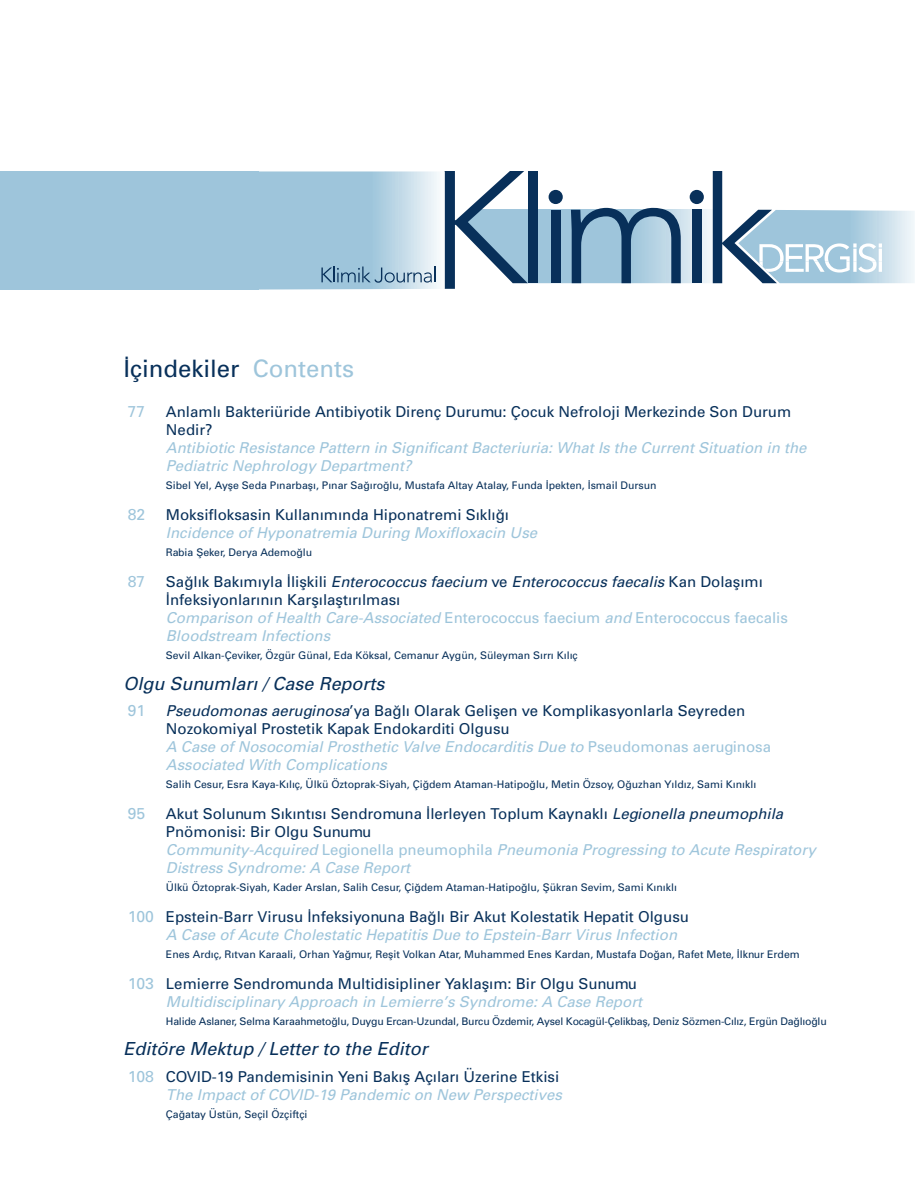
<style>
.page{position:relative;width:915px;height:1191px;background:#fff}
.page>*{position:absolute;margin:0;border:0;box-sizing:border-box;transform-origin:0 0}
.t1{font:24px "Univers Tr";color:#08305a}
.t2{font:18px "Univers Italic Tr";color:#08305a}
.t3{font:15.75px "Univers Tr";color:#9ec5db}
.t4{font:15px/18px "Univers Tr";color:#08305a}
.t5{font:15px/18px "Univers Italic Tr";color:#9ec5db}
.t6{font:10.5px "Univers Tr";color:#08305a}
.t7{font:10.5px "Univers Tr";letter-spacing:-.02em;color:#08305a}
.s1{color:#9ec5db}
.s2{font-family:"Univers Italic Tr"}
.s3{font-family:"Univers Tr"}
.s4{font-size:15.75px;color:#9ec5db}
</style>
<div class="page">
<svg style="left:258px;top:171px;width:656px;height:118px"></svg>
<div style="left:0;top:171px;width:258px;height:118px;background:#9ec5db"></div>
<p class="t1" style="left:123px;top:354px;width:232px">İçindekiler <span class="s1">Contents</span></p>
<p class="t3" style="left:128px;top:401px;width:19px">77</p>
<p class="t4" style="left:166px;top:402px;width:626px">Anlamlı Bakteriüride Antibiyotik Direnç Durumu: Çocuk Nefroloji Merkezinde Son Durum<br>Nedir?</p>
<p class="t5" style="left:166px;top:438px;width:642px">Antibiotic Resistance Pattern in Significant Bacteriuria: What Is the Current Situation in the<br>Pediatric Nephrology Department?</p>
<p class="t6" style="left:166px;top:479px;width:492px">Sibel Yel, Ayşe Seda Pınarbaşı, Pınar Sağıroğlu, Mustafa Altay Atalay, Funda İpekten, İsmail Dursun</p>
<p class="t3" style="left:128px;top:505px;width:19px">82</p>
<p class="t4" style="left:166px;top:505px;width:344px">Moksifloksasin Kullanımında Hiponatremi Sıklığı</p>
<p class="t5" style="left:166px;top:523px;width:372px">Incidence of Hyponatremia During Moxifloxacin Use</p>
<p class="t6" style="left:166px;top:546px;width:148px">Rabia Şeker, Derya Ademoğlu</p>
<p class="t3" style="left:128px;top:571px;width:19px">87</p>
<p class="t4" style="left:166px;top:572px;width:598px">Sağlık Bakımıyla İlişkili <span class="s2">Enterococcus faecium</span> ve <span class="s2">Enterococcus faecalis</span> Kan Dolaşımı<br>İnfeksiyonlarının Karşılaştırılması</p>
<p class="t5" style="left:166px;top:608px;width:623px">Comparison of Health Care-Associated <span class="s3">Enterococcus faecium</span> and <span class="s3">Enterococcus faecalis<br></span>Bloodstream Infections</p>
<p class="t6" style="left:166px;top:649px;width:413px">Sevil Alkan-Çeviker, Özgür Günal, Eda Köksal, Cemanur Aygün, Süleyman Sırrı Kılıç</p>
<p class="t2" style="left:123px;top:672px;width:262px">Olgu Sunumları / Case Reports</p>
<p class="t3" style="left:128px;top:701px;width:19px">91</p>
<p class="t4" style="left:166px;top:701px;width:580px"><span class="s2">Pseudomonas aeruginosa</span>’ya Bağlı Olarak Gelişen ve Komplikasyonlarla Seyreden<br>Nozokomiyal Prostetik Kapak Endokarditi Olgusu</p>
<p class="t5" style="left:166px;top:737px;width:606px">A Case of Nosocomial Prosthetic Valve Endocarditis Due to <span class="s3">Pseudomonas aeruginosa<br></span>Associated With Complications</p>
<p class="t6" style="left:166px;top:778px;width:591px">Salih Cesur, Esra Kaya-Kılıç, Ülkü Öztoprak-Siyah, Çiğdem Ataman-Hatipoğlu, Metin Özsoy, Oğuzhan Yıldız, Sami Kınıklı</p>
<p class="t3" style="left:128px;top:803px;width:19px">95</p>
<p class="t4" style="left:166px;top:804px;width:618px">Akut Solunum Sıkıntısı Sendromuna İlerleyen Toplum Kaynaklı <span class="s2">Legionella pneumophila<br></span>Pnömonisi: Bir Olgu Sunumu</p>
<p class="t5" style="left:166px;top:840px;width:651px">Community-Acquired <span class="s3">Legionella pneumophila</span> Pneumonia Progressing to Acute Respiratory<br>Distress Syndrome: A Case Report</p>
<p class="t6" style="left:166px;top:881px;width:512px">Ülkü Öztoprak-Siyah, Kader Arslan, Salih Cesur, Çiğdem Ataman-Hatipoğlu, Şükran Sevim, Sami Kınıklı</p>
<p class="t4" style="left:128px;top:907px;width:562px"><span class="s4">100</span> Epstein-Barr Virusu İnfeksiyonuna Bağlı Bir Akut Kolestatik Hepatit Olgusu</p>
<p class="t5" style="left:166px;top:925px;width:512px">A Case of Acute Cholestatic Hepatitis Due to Epstein-Barr Virus Infection</p>
<p class="t6" style="left:166px;top:947px;width:635px">Enes Ardıç, Rıtvan Karaali, Orhan Yağmur, Reşit Volkan Atar, Muhammed Enes Kardan, Mustafa Doğan, Rafet Mete, İlknur Erdem</p>
<p class="t4" style="left:128px;top:974px;width:510px"><span class="s4">103</span> Lemierre Sendromunda Multidisipliner Yaklaşım: Bir Olgu Sunumu</p>
<p class="t5" style="left:166px;top:992px;width:477px">Multidisciplinary Approach in Lemierre’s Syndrome: A Case Report</p>
<p class="t7" style="left:166px;top:1014px;width:662px">Halide Aslaner, Selma Karaahmetoğlu, Duygu Ercan-Uzundal, Burcu Özdemir, Aysel Kocagül-Çelikbaş, Deniz Sözmen-Cılız, Ergün Dağlıoğlu</p>
<p class="t2" style="left:123px;top:1037px;width:306px">Editöre Mektup / Letter to the Editor</p>
<p class="t4" style="left:128px;top:1067px;width:433px"><span class="s4">108</span> COVID-19 Pandemisinin Yeni Bakış Açıları Üzerine Etkisi</p>
<p class="t5" style="left:166px;top:1085px;width:397px">The Impact of COVID-19 Pandemic on New Perspectives</p>
<p class="t6" style="left:166px;top:1107px;width:143px">Çağatay Üstün, Seçil Özçiftçi</p>
</div>
